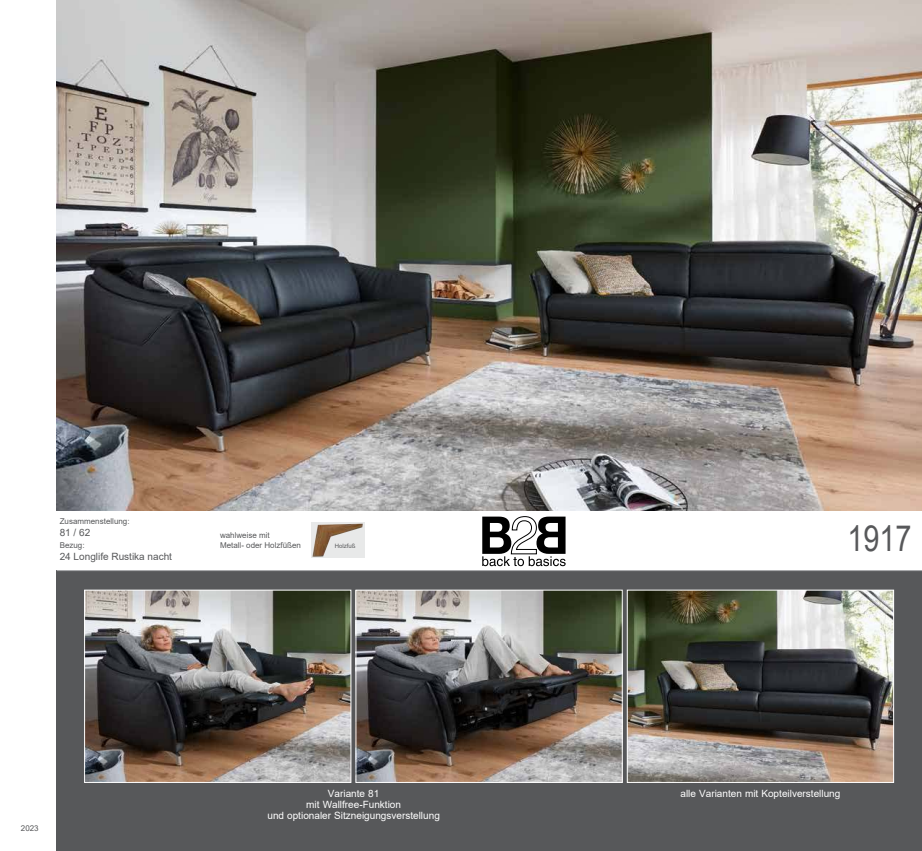
<style>
.page{position:relative;width:922px;height:851px;background:#fff}
.page>*{position:absolute;margin:0;border:0;box-sizing:border-box;transform-origin:0 0}
.t1{font:36px "Arial";color:#57585a;scale:.8 1}
.t2{font:10px/11px "Arial";color:#fff;text-align:center}
.t3{font:10px "Arial";color:#57585a}
.t4{font:8px/9.6px "Arial";color:#57585a}
.t5{font:6px "Arial";color:#57585a}
</style>
<div class="page">
<div style="left:57px;top:570px;width:864px;height:280px;background:#57585a"></div>
<img style="left:57px;top:0;width:864px;height:510px">
<svg style="left:482px;top:516px;width:83px;height:50px"></svg>
<hr style="left:57px;top:570px;width:864px;height:1px;background:#b1b2b4">
<img style="left:628px;top:591px;width:263px;height:189px">
<div style="left:626px;top:589px;width:267px;height:193px;border:1px solid #fff"></div>
<img style="left:357px;top:591px;width:263px;height:189px">
<div style="left:355px;top:589px;width:267px;height:193px;border:1px solid #fff"></div>
<img style="left:86px;top:591px;width:263px;height:189px">
<div style="left:84px;top:589px;width:267px;height:193px;border:1px solid #fff"></div>
<svg style="left:311px;top:522px;width:53px;height:36px"></svg>
<img style="left:315px;top:523px;width:45px;height:15px">
<p class="t4" style="left:60px;top:517px;width:71px">Zusammenstellung:</p>
<p class="t3" style="left:60px;top:529px;width:32px">81 / 62</p>
<p class="t4" style="left:60px;top:541px;width:26px">Bezug:</p>
<p class="t3" style="left:60px;top:553px;width:114px">24 Longlife Rustika nacht</p>
<p class="t4" style="left:220px;top:531px;width:82px">wahlweise mit<br>Metall- oder Holzfüßen</p>
<p class="t5" style="left:335px;top:543px;width:22px">Holzfuß</p>
<h1 class="t1" style="left:847px;top:524px;width:82px">1917</h1>
<p class="t4" style="left:21px;top:824px;width:19px">2023</p>
<p class="t2" style="left:267px;top:789px;width:174px">Variante 81<br>mit Wallfree-Funktion<br>und optionaler Sitzneigungsverstellung</p>
<p class="t2" style="left:680px;top:789px;width:161px">alle Varianten mit Kopteilverstellung</p>
</div>
